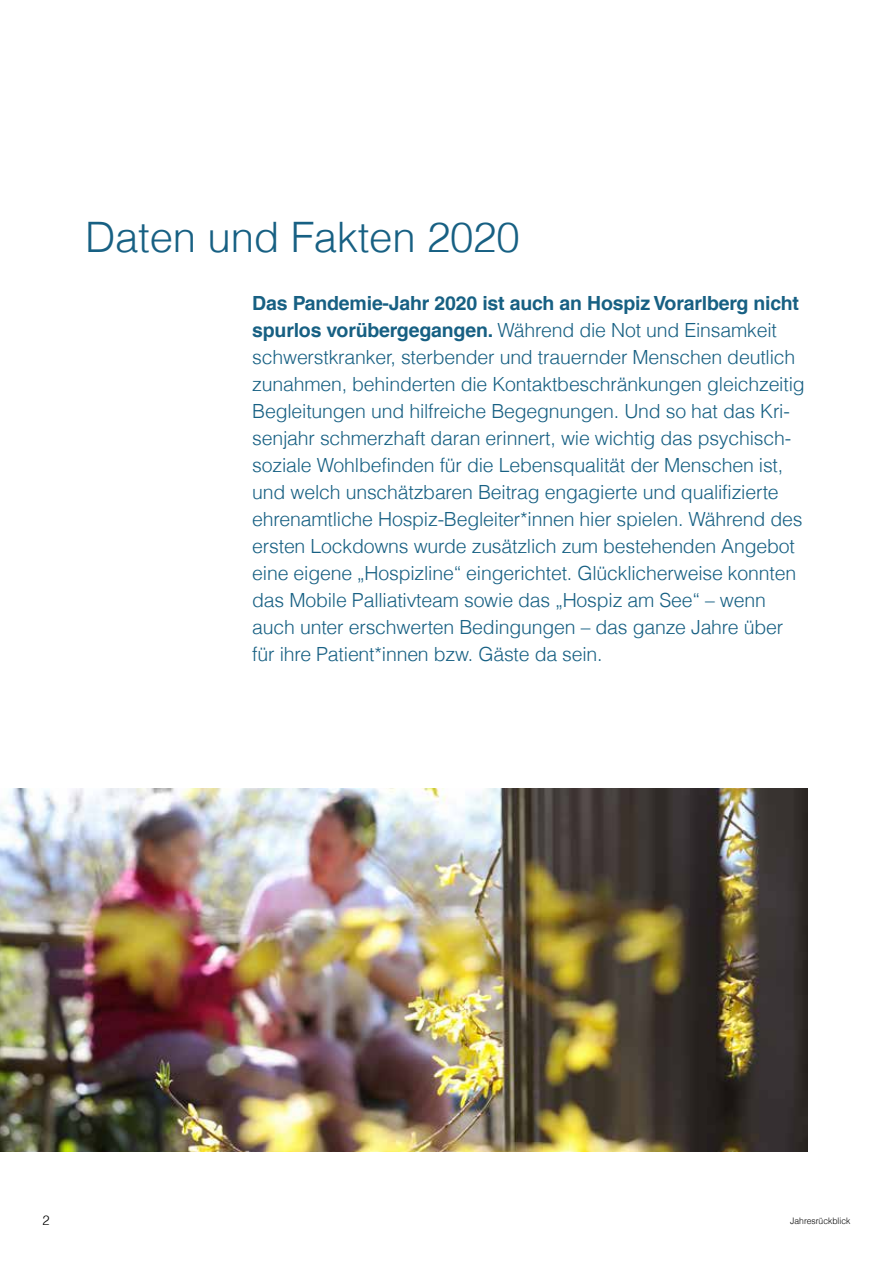
<style>
.page{position:relative;width:893px;height:1263px;background:#fff}
.page>*{position:absolute;margin:0;border:0;box-sizing:border-box;transform-origin:0 0}
.t1{font:300 42px "Helveticafor Caritas";letter-spacing:-.005em;color:#176083}
.t2{font:300 19.5px/27px "Helveticafor Caritas";letter-spacing:-.01em;color:#176083}
.t3{font:300 13.5px "Helveticafor Caritas";color:#000;scale:.95 1}
.t4{font:300 9px "Helveticafor Caritas";color:#000;scale:.95 1}
.s1{font-weight:700}
</style>
<div class="page">
<img style="left:0;top:789px;width:808px;height:363px">
<h1 class="t1" style="left:85px;top:210px;width:436px">Daten und Fakten 2020</h1>
<p class="t2" style="left:252px;top:289px;width:554px"><span class="s1">Das Pandemie-Jahr 2020 ist auch an Hospiz Vorarlberg nicht spurlos vorübergegangen.</span> Während die Not und Einsamkeit schwerstkranker, sterbender und trauernder Menschen deutlich zunahmen, behinderten die Kontaktbeschränkungen gleichzeitig Begleitungen und hilfreiche Begegnungen. Und so hat das Kri&shy;senjahr schmerzhaft daran erinnert, wie wichtig das psychisch&shy;soziale Wohlbefinden für die Lebensqualität der Menschen ist, und welch unschätzbaren Beitrag engagierte und qualifizierte ehrenamtliche Hospiz-Begleiter*innen hier spielen. Während des ersten Lockdowns wurde zusätzlich zum bestehenden Angebot eine eigene „Hospizline“ eingerichtet. Glücklicherweise konnten das Mobile Palliativteam sowie das „Hospiz am See“ – wenn auch unter erschwerten Bedingungen – das ganze Jahre über für ihre Patient*innen bzw. Gäste da sein.</p>
<p class="t3" style="left:43px;top:1211px;width:9px">2</p>
<p class="t4" style="left:790px;top:1215px;width:65px">Jahresrückblick</p>
</div>
